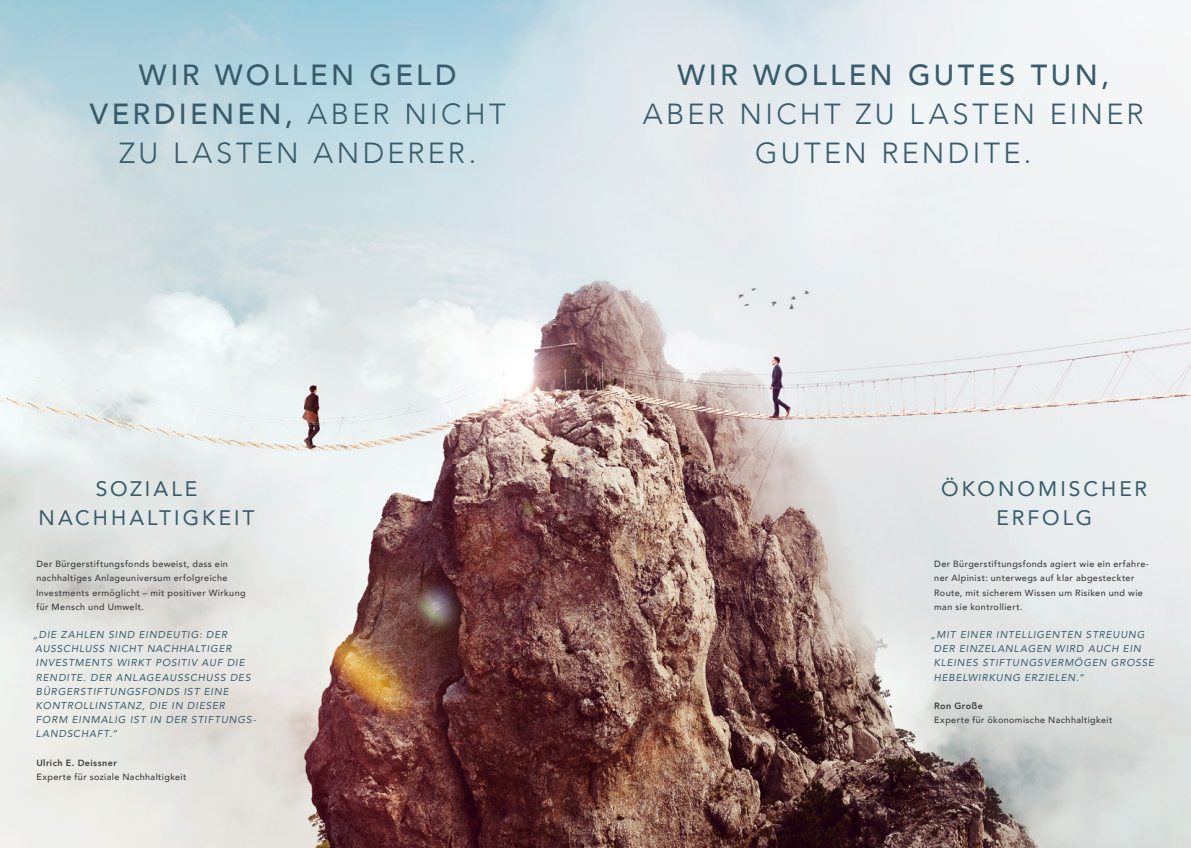
<style>
.page{position:relative;width:1191px;height:848px;background:#fff}
.page>*{position:absolute;margin:0;border:0;box-sizing:border-box;transform-origin:0 0}
.t1{font:300 29px/39px "Avenir";letter-spacing:.115em;color:#385c6b;text-align:center}
.t2{font:500 29px "Avenir";letter-spacing:.115em;color:#385c6b}
.t3{font:21px/28.4px "Avenir";letter-spacing:.145em;color:#385c6b;text-align:center}
.t4{font:italic 10px/14.2px "Avenir";letter-spacing:.085em;color:#385c6b}
.t5{font:500 9px/14.2px "Avenir";letter-spacing:.045em;color:#3c3c3b}
.t6{font:800 9px "Avenir";letter-spacing:.045em;color:#3c3c3b}
.s1{font-weight:500}
</style>
<div class="page">
<img style="left:0;top:0;width:1191px;height:848px">
<h1 class="t1" style="left:90px;top:56px;width:417px"><span class="s1">WIR WOLLEN GELD<br>VERDIENEN,</span> ABER NICHT<br>ZU LASTEN ANDERER.</h1>
<h2 class="t3" style="left:39px;top:474px;width:217px">SOZIALE<br>NACHHALTIGKEIT</h2>
<p class="t5" style="left:36px;top:556px;width:211px">Der Bürgerstiftungsfonds beweist, dass ein nachhaltiges Anlageuniversum erfolgreiche Investments ermöglicht – mit positiver Wirkung für Mensch und Umwelt.</p>
<p class="t4" style="left:33px;top:627px;width:225px">„DIE ZAHLEN SIND EINDEUTIG: DER<br>AUSSCHLUSS NICHT NACHHALTIGER<br>INVESTMENTS WIRKT POSITIV AUF DIE<br>RENDITE. DER ANLAGEAUSSCHUSS DES<br>BÜRGERSTIFTUNGSFONDS IST EINE<br>KONTROLLINSTANZ, DIE IN DIESER<br>FORM EINMALIG IST IN DER STIFTUNGS-<br>LANDSCHAFT.“</p>
<p class="t6" style="left:36px;top:755px;width:82px">Ulrich E. Deissner</p>
<p class="t5" style="left:36px;top:769px;width:152px">Experte für soziale Nachhaltigkeit</p>
<h1 class="t2" style="left:677px;top:50px;width:433px">WIR WOLLEN GUTES TUN,</h1>
<h1 class="t1" style="left:643px;top:95px;width:502px">ABER NICHT ZU LASTEN EINER<br>GUTEN RENDITE.</h1>
<h2 class="t3" style="left:941px;top:474px;width:208px">ÖKONOMISCHER<br>ERFOLG</h2>
<p class="t5" style="left:934px;top:556px;width:216px">Der Bürgerstiftungsfonds agiert wie ein erfahre&shy;ner Alpinist: unterwegs auf klar abgesteckter Route, mit sicherem Wissen um Risiken und wie man sie kontrolliert.</p>
<p class="t4" style="left:933px;top:627px;width:222px;text-indent:-3px">„MIT EINER INTELLIGENTEN STREUUNG<br>DER EINZELANLAGEN WIRD AUCH EIN<br>KLEINES STIFTUNGSVERMÖGEN GROSSE<br>HEBELWIRKUNG ERZIELEN.“</p>
<p class="t6" style="left:934px;top:699px;width:50px">Ron Große</p>
<p class="t5" style="left:934px;top:712px;width:180px">Experte für ökonomische Nachhaltigkeit</p>
</div>
